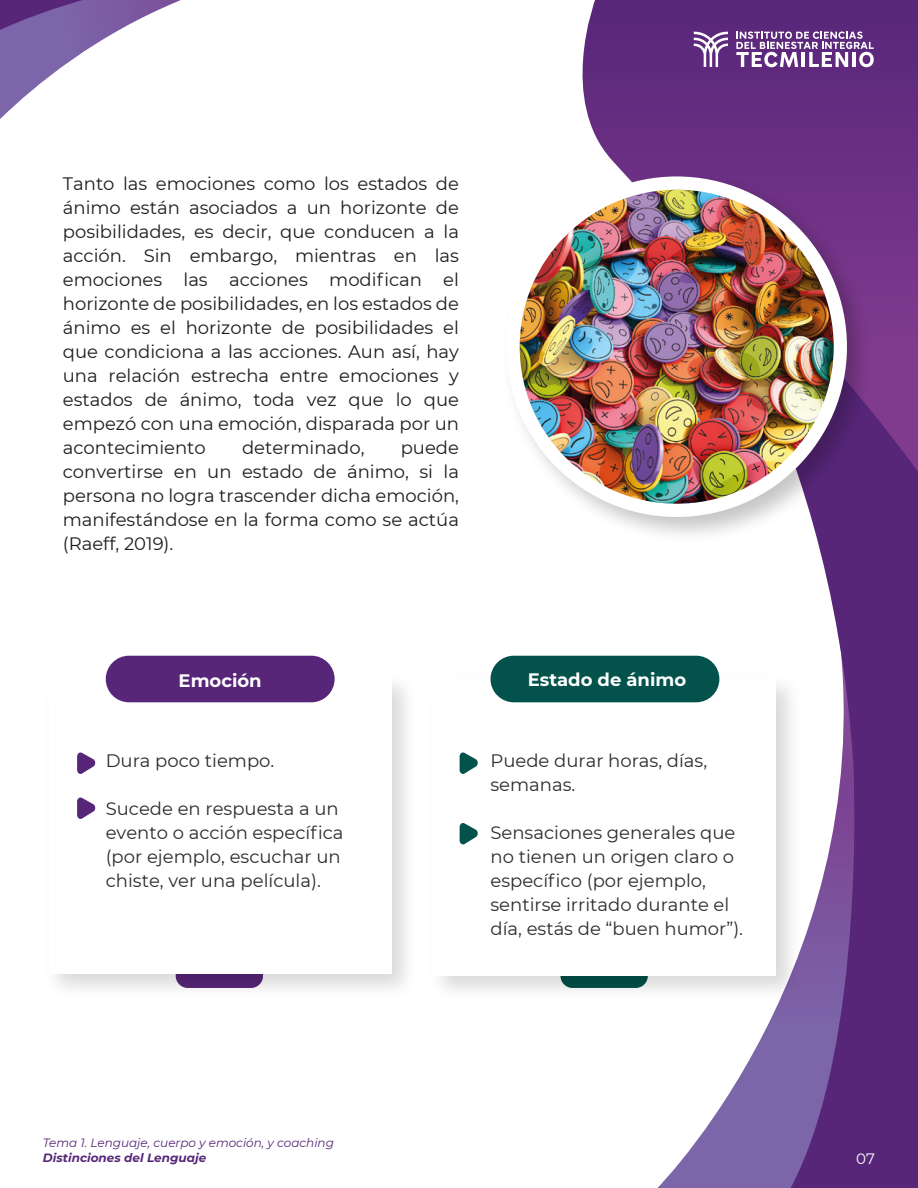
<style>
.page{position:relative;width:918px;height:1188px;background:#fff}
.page>*{position:absolute;margin:0;border:0;box-sizing:border-box;transform-origin:0 0}
.t1{font:18px/24px "Montserrat";color:#1d1d1b;text-align:justify}
.t2{font:18px/24px "Montserrat";color:#2c2c2c}
.t3{font:700 18px "Montserrat";color:#fff}
.t4{font:15px "Montserrat";color:#fff}
.t5{font:italic 12px "Montserrat";color:#572679}
.t6{font:italic 700 12px "Montserrat";color:#572679}
</style>
<div class="page">
<svg style="left:663px;top:472px;width:255px;height:716px"></svg>
<svg style="left:582px;top:0;width:336px;height:472px;background:#683182"></svg>
<svg style="left:736px;top:31px;width:138px;height:36px"></svg>
<svg style="left:694px;top:32px;width:34px;height:35px"></svg>
<svg style="left:0;top:0;width:180px;height:119px"></svg>
<img style="left:55px;top:666px;width:352px;height:323px">
<div style="left:49px;top:677px;width:342px;height:297px;background:#fff"></div>
<div style="left:106px;top:656px;width:229px;height:46px;background:#572679;border-radius:23px"></div>
<img style="left:440px;top:667px;width:369px;height:341px">
<div style="left:434px;top:679px;width:342px;height:296px;background:#fff"></div>
<div style="left:491px;top:656px;width:228px;height:46px;background:#03524b;border-radius:23px"></div>
<svg style="left:77px;top:752px;width:19px;height:22px"></svg>
<svg style="left:77px;top:797px;width:19px;height:22px"></svg>
<svg style="left:460px;top:752px;width:18px;height:22px"></svg>
<svg style="left:460px;top:823px;width:18px;height:22px"></svg>
<img style="left:518px;top:164px;width:362px;height:386px">
<div style="left:506px;top:176px;width:341px;height:341px;background:#fff;border-radius:50%"></div>
<img style="left:520px;top:190px;width:314px;height:314px;border-radius:157px">
<p class="t1" style="left:63px;top:171px;width:398px">Tanto las emociones como los estados de ánimo están asociados a un horizonte de posibilidades, es decir, que conducen a la acción. Sin embargo, mientras en las emociones las acciones modifican el horizonte de posibilidades, en los estados de ánimo es el horizonte de posibilidades el que condiciona a las acciones. Aun así, hay una relación estrecha entre emociones y estados de ánimo, toda vez que lo que empezó con una emoción, disparada por un acontecimiento</p>
<p class="t1" style="left:63px;top:435px;width:398px;text-indent:338px">puede convertirse en un estado de ánimo, si la persona no logra trascender dicha emoción, manifestándose en la forma como se actúa (Raeff, 2019).</p>
<p class="t1" style="left:242px;top:435px;width:124px">determinado,</p>
<p class="t3" style="left:179px;top:668px;width:85px">Emoción</p>
<p class="t2" style="left:106px;top:748px;width:170px">Dura poco tiempo.</p>
<p class="t2" style="left:106px;top:796px;width:239px">Sucede en respuesta a un evento o acción específica (por ejemplo, escuchar un chiste, ver una película).</p>
<p class="t3" style="left:528px;top:667px;width:160px">Estado de ánimo</p>
<p class="t2" style="left:491px;top:748px;width:218px">Puede durar horas, días, semanas.</p>
<p class="t2" style="left:491px;top:820px;width:254px">Sensaciones generales que no tienen un origen claro o específico (por ejemplo, sentirse irritado durante el día, estás de “buen humor”).</p>
<p class="t5" style="left:43px;top:1135px;width:293px">Tema 1. Lenguaje, cuerpo y emoción, y coaching</p>
<p class="t6" style="left:43px;top:1149px;width:165px">Distinciones del Lenguaje</p>
<p class="t4" style="left:856px;top:1148px;width:20px">07</p>
</div>
